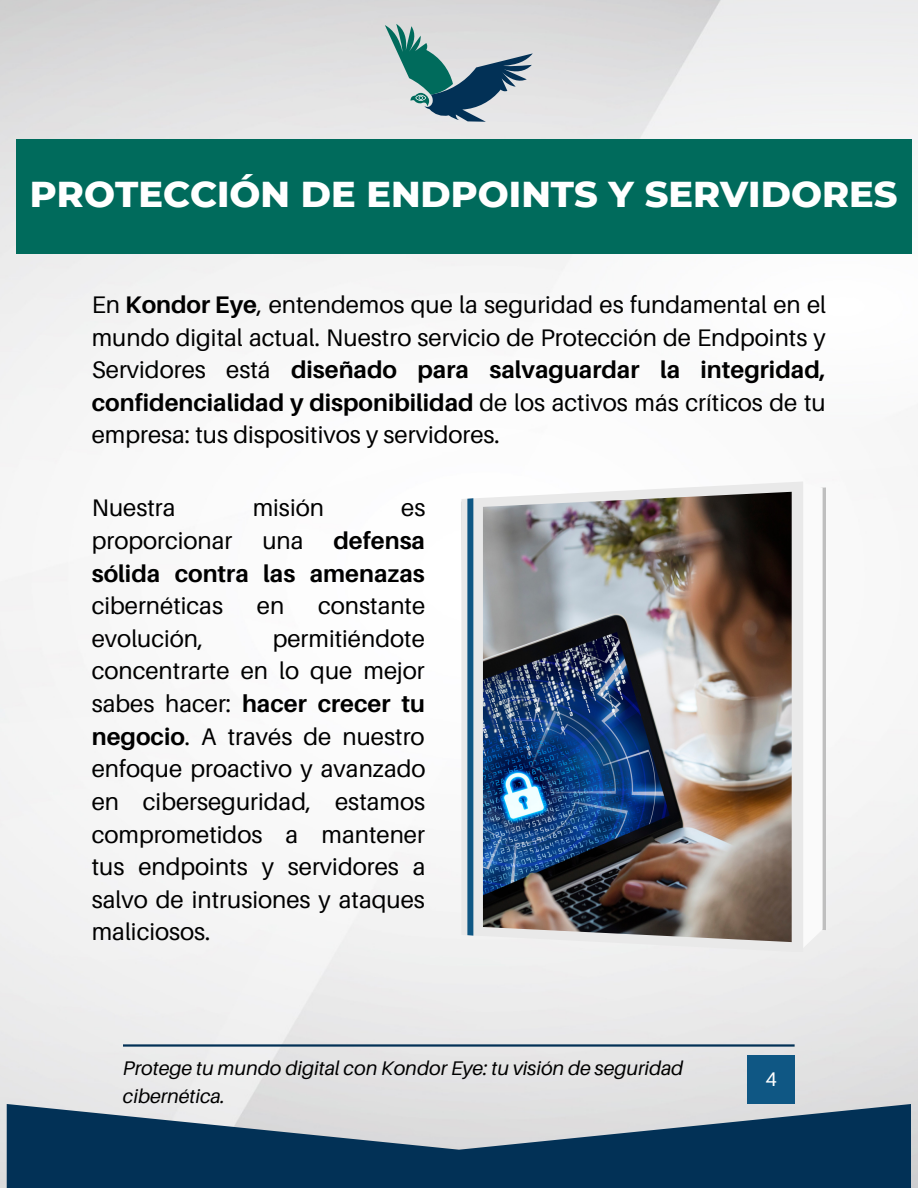
<style>
.page{position:relative;width:918px;height:1188px;background:#fff}
.page>*{position:absolute;margin:0;border:0;box-sizing:border-box;transform-origin:0 0}
.t1{font:800 36.6px "Montserrat";color:#fff}
.t2{font:24px/32.7px "Aileron";color:#000;text-align:justify}
.t3{font:700 24px/32.7px "Aileron";color:#000;text-align:justify}
.t4{font:italic 19.8px/27.5px "Aileron";color:#000}
.t5{font:19.8px "Aileron";color:#fff}
.s1{font-weight:700}
.s2{font-weight:400}
</style>
<div class="page">
<img style="left:0;top:0;width:918px;height:1188px">
<svg style="left:7px;top:1104px;width:904px;height:84px;background:#3d5f7b"></svg>
<div style="left:747px;top:1056px;width:48px;height:48px;background:#0f5784"></div>
<div style="left:16px;top:140px;width:895px;height:114px;background:#006b5c"></div>
<hr style="left:123px;top:1044px;width:672px;height:3px;background:#023156">
<svg style="left:803px;top:482px;width:20px;height:470px"></svg>
<svg style="left:461px;top:481px;width:342px;height:471px;fill:#e9e9e9"></svg>
<svg style="left:467px;top:498px;width:6px;height:438px;background:#1d608a"></svg>
<img style="left:483px;top:492px;width:309px;height:450px">
<svg style="left:385px;top:24px;width:148px;height:98px;background:#95adb2"></svg>
<p class="t1" style="left:30px;top:171px;width:869px">PROTECCIÓN DE ENDPOINTS Y SERVIDORES</p>
<p class="t2" style="left:92px;top:288px;width:736px">En <span class="s1">Kondor Eye</span>, entendemos que la seguridad es fundamental en el mundo digital actual. Nuestro servicio de Protección de Endpoints y Servidores está <span class="s1">diseñado para salvaguardar la integridad, confidencialidad y disponibilidad</span> de los activos más críticos de tu empresa: tus dispositivos y servidores.</p>
<p class="t2" style="left:92px;top:491px;width:85px">Nuestra</p>
<p class="t2" style="left:253px;top:491px;width:73px">misión</p>
<p class="t3" style="left:92px;top:491px;width:335px;text-indent:309px"><span class="s2">es proporcionar una</span> defensa sólida contra las amenazas <span class="s2">cibernéticas</span></p>
<p class="t2" style="left:257px;top:589px;width:29px">en</p>
<p class="t2" style="left:318px;top:589px;width:109px">constante</p>
<p class="t2" style="left:92px;top:622px;width:335px;text-indent:181px">permitiéndote concentrarte en lo que mejor sabes hacer: <span class="s1">hacer crecer tu negocio</span>. A través de nuestro enfoque proactivo y avanzado en ciberseguridad, estamos comprometidos a mantener tus endpoints y servidores a salvo de intrusiones y ataques maliciosos.</p>
<p class="t2" style="left:92px;top:622px;width:113px">evolución,</p>
<p class="t4" style="left:123px;top:1054px;width:562px">Protege tu mundo digital con Kondor Eye: tu visión de seguridad cibernética.</p>
<p class="t5" style="left:765px;top:1067px;width:13px">4</p>
</div>
